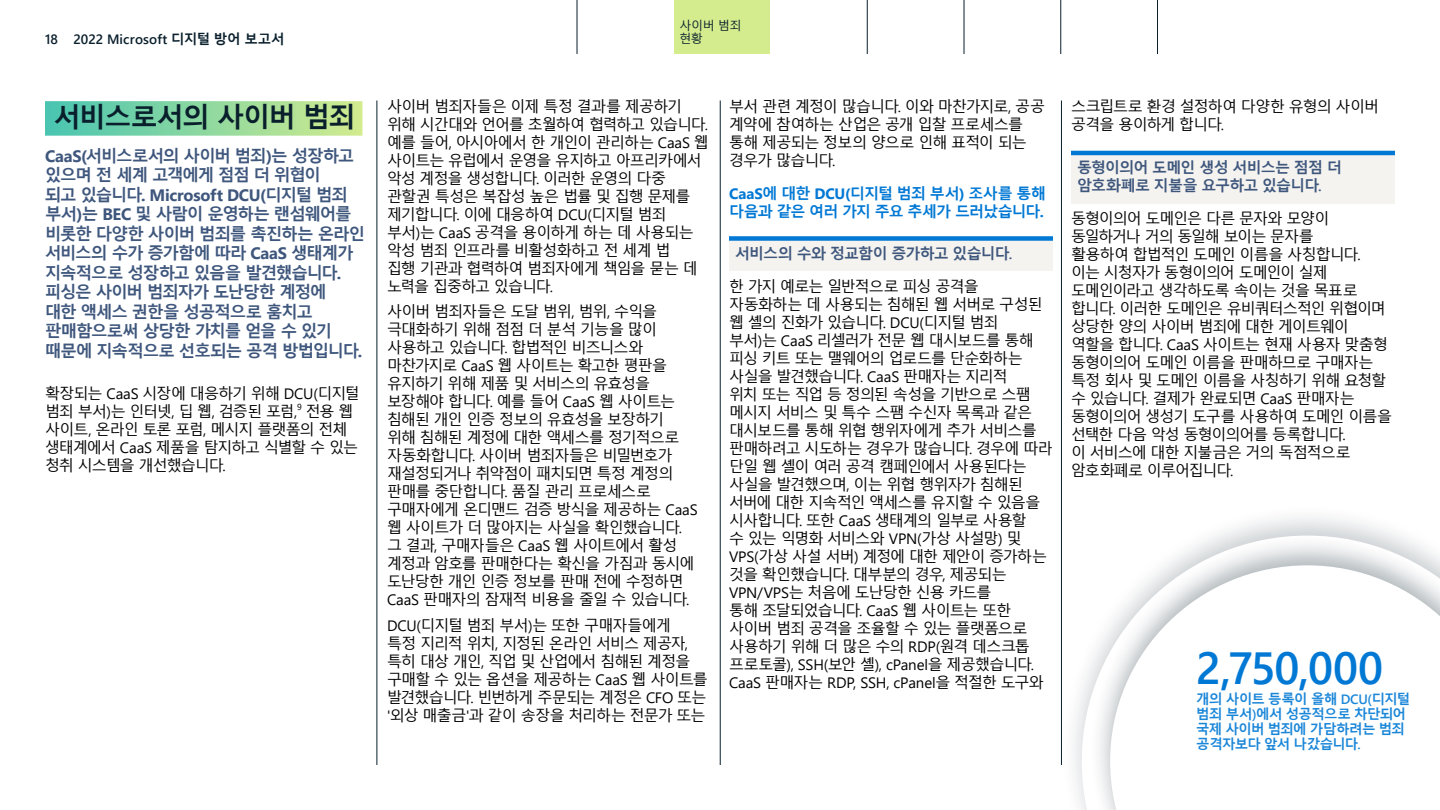
<style>
.page{position:relative;width:1440px;height:810px;background:#fff}
.page>*{position:absolute;margin:0;border:0;box-sizing:border-box;transform-origin:0 0}
.Paragraph_Style_8__g{font:600 45px "Segoe UI";letter-spacing:-.015em;color:#0078d4}
.Heading_level_3{font:700 27px "Malgun Gothic";letter-spacing:-.045em;color:#091f2c}
.Paragraph_Style_12{font:700 16.5px/19.5px "Malgun Gothic";letter-spacing:-.07em;color:#3f577d}
.Paragraph_Style_11{font:15px/18px "Malgun Gothic";letter-spacing:-.06em;color:#000}
.H5_greyblackline{font:700 15px/18px "Malgun Gothic";letter-spacing:-.055em;color:#3f577d}
.H4_blue{font:700 15px/18px "Malgun Gothic";letter-spacing:-.055em;color:#0078d4}
.Paragraph_Style_12-2{font:700 13.5px/15px "Malgun Gothic";letter-spacing:-.05em;color:#1a86d8}
.t1{font:600 13.5px "Segoe UI";letter-spacing:.005em;color:#091f2c}
.PageTab{font:12px/13.4px "Malgun Gothic";letter-spacing:-.05em;color:#091f2c}
.Paragraph_Style_11-2{font:8.7px "Segoe UI";color:#000}
.s1{font-family:"Malgun Gothic";font-weight:700}
.s2{font-family:"Segoe UI"}
.s3{font-family:"Segoe UI";font-weight:600}
</style>
<div class="page">
<div style="left:1061px;top:503px;width:379px;height:307px;background:#0a1f2b;opacity:.21"></div>
<svg style="left:1088px;top:533px;width:352px;height:277px"></svg>
<svg style="left:1110px;top:565px;width:330px;height:245px"></svg>
<hr style="left:720px;top:100px;width:1px;height:665px;background:#091f2c">
<hr style="left:377px;top:100px;width:1px;height:665px;background:#091f2c">
<hr style="left:1061px;top:100px;width:1px;height:665px;background:#091f2c">
<div style="left:1071px;top:153px;width:324px;height:51px;background:#f4f3ef"></div>
<hr style="left:1071px;top:151px;width:324px;height:4px;background:#0078d4">
<div style="left:729px;top:238px;width:324px;height:33px;background:#f4f3ef"></div>
<div style="left:729px;top:236px;width:324px;height:5px;background:#0078d4"></div>
<div style="left:45px;top:101px;width:317px;height:35px;background:linear-gradient(to right,#48c5b1,#d3ec8e)"></div>
<hr style="left:577px;top:0;width:1px;height:54px;background:#091f2c">
<hr style="left:1060px;top:0;width:1px;height:54px;background:#091f2c">
<hr style="left:964px;top:0;width:1px;height:54px;background:#091f2c">
<hr style="left:867px;top:0;width:1px;height:54px;background:#091f2c">
<hr style="left:1157px;top:0;width:1px;height:54px;background:#091f2c">
<div style="left:675px;top:0;width:95px;height:54px;background:#d4ec8e"></div>
<p class="t1" style="left:45px;top:26px;width:241px">18 2022 Microsoft <span class="s1">디지털 방어 보고서</span></p>
<h3 class="Heading_level_3" style="left:54px;top:102px;width:303px">서비스로서의 사이버 범죄</h3>
<p class="Paragraph_Style_12" style="left:45px;top:146px;width:322px"><span class="s2">CaaS(</span>서비스로서의 사이버 범죄<span class="s2">)</span>는 성장하고 있으며 전 세계 고객에게 점점 더 위협이<br>되고 있습니다<span class="s2">. Microsoft DCU(</span>디지털 범죄 부서<span class="s2">)</span>는 <span class="s2">BEC</span> 및 사람이 운영하는 랜섬웨어를 비롯한 다양한 사이버 범죄를 촉진하는 온라인 서비스의 수가 증가함에 따라 <span class="s2">CaaS</span> 생태계가 지속적으로 성장하고 있음을 발견했습니다<span class="s2">. </span>피싱은 사이버 범죄자가 도난당한 계정에<br>대한 액세스 권한을 성공적으로 훔치고 판매함으로써 상당한 가치를 얻을 수 있기 때문에 지속적으로 선호되는 공격 방법입니다<span class="s2">.</span></p>
<p class="Paragraph_Style_11" style="left:45px;top:385px;width:316px">확장되는 <span class="s2">CaaS</span> 시장에 대응하기 위해 <span class="s2">DCU(</span>디지털 범죄 부서<span class="s2">)</span>는 인터넷<span class="s2">,</span> 딥 웹<span class="s2">,</span> 검증된 포럼<span class="s2">,</span></p>
<p class="Paragraph_Style_11-2" style="left:297px;top:398px;width:6px">9</p>
<p class="Paragraph_Style_11" style="left:45px;top:403px;width:315px;text-indent:261px">전용 웹 사이트<span class="s2">,</span> 온라인 토론 포럼<span class="s2">,</span> 메시지 플랫폼의 전체 생태계에서 <span class="s2">CaaS</span> 제품을 탐지하고 식별할 수 있는 청취 시스템을 개선했습니다<span class="s2">.</span></p>
<h4 class="PageTab" style="left:679px;top:19px;width:64px">사이버 범죄 현황</h4>
<p class="Paragraph_Style_11" style="left:387px;top:97px;width:323px">사이버 범죄자들은 이제 특정 결과를 제공하기 위해 시간대와 언어를 초월하여 협력하고 있습니다<span class="s2">. </span>예를 들어<span class="s2">,</span> 아시아에서 한 개인이 관리하는 <span class="s2">CaaS</span> 웹 사이트는 유럽에서 운영을 유지하고 아프리카에서 악성 계정을 생성합니다<span class="s2">.</span> 이러한 운영의 다중 관할권 특성은 복잡성 높은 법률 및 집행 문제를 제기합니다<span class="s2">.</span> 이에 대응하여 <span class="s2">DCU(</span>디지털 범죄 부서<span class="s2">)</span>는 <span class="s2">CaaS</span> 공격을 용이하게 하는 데 사용되는 악성 범죄 인프라를 비활성화하고 전 세계 법<br>집행 기관과 협력하여 범죄자에게 책임을 묻는 데 노력을 집중하고 있습니다<span class="s2">.</span></p>
<p class="Paragraph_Style_11" style="left:387px;top:303px;width:312px">사이버 범죄자들은 도달 범위<span class="s2">,</span> 범위<span class="s2">,</span> 수익을 극대화하기 위해 점점 더 분석 기능을 많이 사용하고 있습니다<span class="s2">.</span> 합법적인 비즈니스와 마찬가지로 <span class="s2">CaaS</span> 웹 사이트는 확고한 평판을 유지하기 위해 제품 및 서비스의 유효성을 보장해야 합니다<span class="s2">.</span> 예를 들어 <span class="s2">CaaS</span> 웹 사이트는 침해된 개인 인증 정보의 유효성을 보장하기<br>위해 침해된 계정에 대한 액세스를 정기적으로 자동화합니다<span class="s2">.</span> 사이버 범죄자들은 비밀번호가 재설정되거나 취약점이 패치되면 특정 계정의 판매를 중단합니다<span class="s2">.</span> 품질 관리 프로세스로 구매자에게 온디맨드 검증 방식을 제공하는 <span class="s2">CaaS </span>웹 사이트가 더 많아지는 사실을 확인했습니다<span class="s2">. </span>그 결과<span class="s2">,</span> 구매자들은 <span class="s2">CaaS</span> 웹 사이트에서 활성 계정과 암호를 판매한다는 확신을 가짐과 동시에 도난당한 개인 인증 정보를 판매 전에 수정하면<br><span class="s2">CaaS</span> 판매자의 잠재적 비용을 줄일 수 있습니다<span class="s2">.</span></p>
<p class="Paragraph_Style_11" style="left:387px;top:616px;width:322px"><span class="s2">DCU(</span>디지털 범죄 부서<span class="s2">)</span>는 또한 구매자들에게<br>특정 지리적 위치<span class="s2">,</span> 지정된 온라인 서비스 제공자<span class="s2">, </span>특히 대상 개인<span class="s2">,</span> 직업 및 산업에서 침해된 계정을 구매할 수 있는 옵션을 제공하는 <span class="s2">CaaS</span> 웹 사이트를 발견했습니다<span class="s2">.</span> 빈번하게 주문되는 계정은 <span class="s2">CFO</span> 또는 <span class="s2">'</span>외상 매출금<span class="s2">'</span>과 같이 송장을 처리하는 전문가 또는</p>
<p class="Paragraph_Style_11" style="left:729px;top:97px;width:318px">부서 관련 계정이 많습니다<span class="s2">.</span> 이와 마찬가지로<span class="s2">,</span> 공공 계약에 참여하는 산업은 공개 입찰 프로세스를 통해 제공되는 정보의 양으로 인해 표적이 되는 경우가 많습니다<span class="s2">.</span></p>
<h4 class="H4_blue" style="left:729px;top:184px;width:319px"><span class="s2">CaaS</span>에 대한 <span class="s2">DCU(</span>디지털 범죄 부서<span class="s2">)</span> 조사를 통해 다음과 같은 여러 가지 주요 추세가 드러났습니다<span class="s2">.</span></h4>
<h5 class="H5_greyblackline" style="left:735px;top:244px;width:279px">서비스의 수와 정교함이 증가하고 있습니다<span class="s3">.</span></h5>
<p class="Paragraph_Style_11" style="left:729px;top:277px;width:325px">한 가지 예로는 일반적으로 피싱 공격을 자동화하는 데 사용되는 침해된 웹 서버로 구성된 웹 셸의 진화가 있습니다<span class="s2">. DCU(</span>디지털 범죄<br>부서<span class="s2">)</span>는 <span class="s2">CaaS</span> 리셀러가 전문 웹 대시보드를 통해 피싱 키트 또는 맬웨어의 업로드를 단순화하는 사실을 발견했습니다<span class="s2">. CaaS</span> 판매자는 지리적<br>위치 또는 직업 등 정의된 속성을 기반으로 스팸 메시지 서비스 및 특수 스팸 수신자 목록과 같은 대시보드를 통해 위협 행위자에게 추가 서비스를 판매하려고 시도하는 경우가 많습니다<span class="s2">.</span> 경우에 따라 단일 웹 셸이 여러 공격 캠페인에서 사용된다는 사실을 발견했으며<span class="s2">,</span> 이는 위협 행위자가 침해된 서버에 대한 지속적인 액세스를 유지할 수 있음을 시사합니다<span class="s2">.</span> 또한 <span class="s2">CaaS</span> 생태계의 일부로 사용할<br>수 있는 익명화 서비스와 <span class="s2">VPN(</span>가상 사설망<span class="s2">)</span> 및<br><span class="s2">VPS(</span>가상 사설 서버<span class="s2">)</span> 계정에 대한 제안이 증가하는 것을 확인했습니다<span class="s2">.</span> 대부분의 경우<span class="s2">,</span> 제공되는<br><span class="s2">VPN/VPS</span>는 처음에 도난당한 신용 카드를<br>통해 조달되었습니다<span class="s2">. CaaS</span> 웹 사이트는 또한 사이버 범죄 공격을 조율할 수 있는 플랫폼으로 사용하기 위해 더 많은 수의 <span class="s2">RDP(</span>원격 데스크톱 프로토콜<span class="s2">), SSH(</span>보안 셸<span class="s2">), cPanel</span>을 제공했습니다<span class="s2">.<br>CaaS</span> 판매자는 <span class="s2">RDP, SSH, cPanel</span>을 적절한 도구와</p>
<p class="Paragraph_Style_11" style="left:1071px;top:97px;width:310px">스크립트로 환경 설정하여 다양한 유형의 사이버 공격을 용이하게 합니다<span class="s2">.</span></p>
<h5 class="H5_greyblackline" style="left:1077px;top:159px;width:267px">동형이의어 도메인 생성 서비스는 점점 더 암호화폐로 지불을 요구하고 있습니다<span class="s3">.</span></h5>
<p class="Paragraph_Style_11" style="left:1071px;top:210px;width:323px">동형이의어 도메인은 다른 문자와 모양이 동일하거나 거의 동일해 보이는 문자를<br>활용하여 합법적인 도메인 이름을 사칭합니다<span class="s2">. </span>이는 시청자가 동형이의어 도메인이 실제 도메인이라고 생각하도록 속이는 것을 목표로 합니다<span class="s2">.</span> 이러한 도메인은 유비쿼터스적인 위협이며 상당한 양의 사이버 범죄에 대한 게이트웨이 역할을 합니다<span class="s2">. CaaS</span> 사이트는 현재 사용자 맞춤형 동형이의어 도메인 이름을 판매하므로 구매자는 특정 회사 및 도메인 이름을 사칭하기 위해 요청할 수 있습니다<span class="s2">.</span> 결제가 완료되면 <span class="s2">CaaS</span> 판매자는 동형이의어 생성기 도구를 사용하여 도메인 이름을 선택한 다음 악성 동형이의어를 등록합니다<span class="s2">.<br></span>이 서비스에 대한 지불금은 거의 독점적으로 암호화폐로 이루어집니다<span class="s2">.</span></p>
<p class="Paragraph_Style_8__g" style="left:1196px;top:626px;width:188px">2,750,000</p>
<p class="Paragraph_Style_12-2" style="left:1196px;top:691px;width:215px">개의 사이트 등록이 올해 <span class="s3">DCU(</span>디지털 범죄 부서<span class="s3">)</span>에서 성공적으로 차단되어 국제 사이버 범죄에 가담하려는 범죄 공격자보다 앞서 나갔습니다<span class="s3">.</span></p>
</div>
